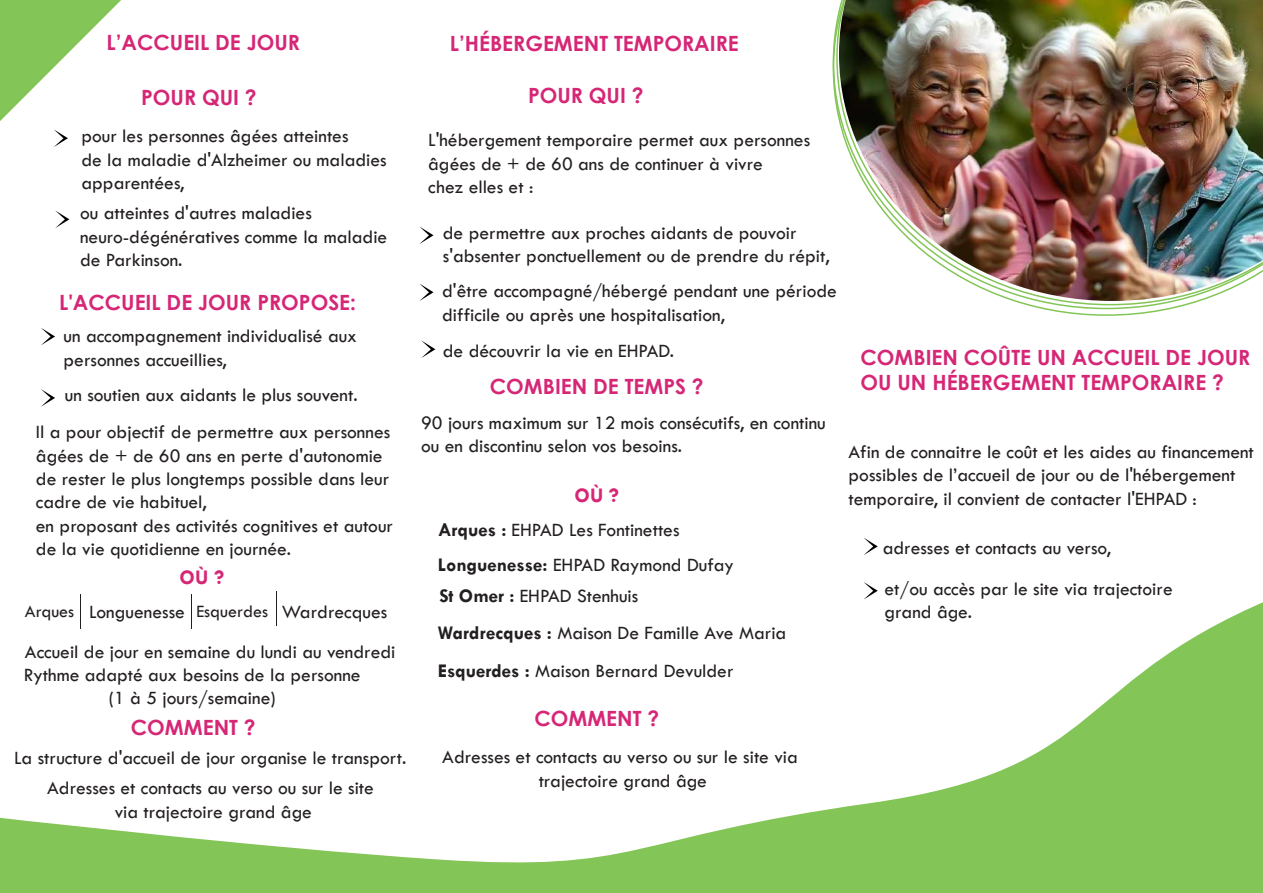
<style>
.page{position:relative;width:1263px;height:893px;background:#fff}
.page>*{position:absolute;margin:0;border:0;box-sizing:border-box;transform-origin:0 0}
.t1{font:700 21px/25.2px "Century Gothic";color:#d62676}
.t2{font:700 21px "Tw Cen";color:#d62676}
.t3{font:19.5px/23.4px "Tw Cen";color:#231f20}
.s1{font-weight:700}
.s2{font-size:18px}
</style>
<div class="page">
<svg style="left:0;top:591px;width:1263px;height:302px"></svg>
<svg style="left:833px;top:9px;width:367px;height:307px"></svg>
<svg style="left:419px;top:226px;width:14px;height:18px"></svg>
<svg style="left:41px;top:328px;width:14px;height:17px"></svg>
<svg style="left:55px;top:210px;width:14px;height:18px"></svg>
<svg style="left:41px;top:389px;width:14px;height:18px"></svg>
<svg style="left:419px;top:283px;width:14px;height:18px"></svg>
<svg style="left:421px;top:340px;width:14px;height:18px"></svg>
<svg style="left:864px;top:538px;width:14px;height:17px"></svg>
<svg style="left:863px;top:582px;width:15px;height:18px"></svg>
<svg style="left:0;top:0;width:121px;height:147px"></svg>
<img style="left:839px;top:0;width:424px;height:301px">
<p class="t1" style="left:106px;top:29px;width:195px">L’ACCUEIL DE JOUR</p>
<p class="t1" style="left:450px;top:29px;width:290px">L’HÉBERGEMENT TEMPORAIRE</p>
<p class="t1" style="left:141px;top:84px;width:117px">POUR QUI ?</p>
<p class="t1" style="left:528px;top:82px;width:117px">POUR QUI ?</p>
<p class="t3" style="left:81px;top:124px;width:307px">pour les personnes âgées atteintes<br>de la maladie d'Alzheimer ou maladies apparentées,</p>
<p class="t3" style="left:80px;top:201px;width:309px">ou atteintes d'autres maladies neuro-dégénératives comme la maladie de Parkinson.</p>
<p class="t1" style="left:59px;top:288px;width:298px">L'ACCUEIL DE JOUR PROPOSE:</p>
<p class="t3" style="left:64px;top:324px;width:295px">un accompagnement individualisé aux personnes accueillies,</p>
<p class="t3" style="left:36px;top:377px;width:356px;line-height:36.8px;text-align:center">un soutien aux aidants le plus souvent.<br>Il a pour objectif de permettre aux personnes</p>
<p class="t3" style="left:36px;top:444px;width:359px">âgées de + de 60 ans en perte d'autonomie de rester le plus longtemps possible dans leur cadre de vie habituel,<br>en proposant des activités cognitives et autour de la vie quotidienne en journée.</p>
<p class="t2" style="left:180px;top:564px;width:46px">OÙ ?</p>
<p class="t3" style="left:428px;top:128px;width:383px">L'hébergement temporaire permet aux personnes âgées de + de 60 ans de continuer à vivre<br>chez elles et :</p>
<p class="t3" style="left:443px;top:221px;width:388px">de permettre aux proches aidants de pouvoir s'absenter ponctuellement ou de prendre du répit,</p>
<p class="t3" style="left:442px;top:279px;width:396px">d'être accompagné/hébergé pendant une période difficile ou après une hospitalisation,</p>
<p class="t3" style="left:443px;top:339px;width:233px">de découvrir la vie en EHPAD.</p>
<p class="t1" style="left:490px;top:373px;width:215px">COMBIEN DE TEMPS ?</p>
<p class="t3" style="left:421px;top:411px;width:406px">90 jours maximum sur 12 mois consécutifs, en continu ou en discontinu selon vos besoins.</p>
<p class="t2" style="left:574px;top:482px;width:46px">OÙ ?</p>
<p class="t3" style="left:438px;top:512px;width:298px;line-height:35.1px"><span class="s1">Arques :</span> EHPAD Les Fontinettes<br><span class="s1">Longuenesse:</span> EHPAD Raymond Dufay</p>
<p class="t3" style="left:438px;top:577px;width:350px;line-height:37.3px"><span class="s1">St Omer :</span> EHPAD Stenhuis<br><span class="s1">Wardrecques :</span> Maison De Famille Ave Maria<br><span class="s1">Esquerdes :</span> Maison Bernard Devulder</p>
<p class="t3" style="left:25px;top:591px;width:372px;line-height:40.3px"><span class="s2">Arques</span> Longuenesse <span class="s2">Esquerdes</span> Wardrecques<br>Accueil de jour en semaine du lundi au vendredi</p>
<p class="t3" style="left:24px;top:663px;width:338px;text-align:center">Rythme adapté aux besoins de la personne (1 à 5 jours/semaine)</p>
<p class="t1" style="left:131px;top:714px;width:126px">COMMENT ?</p>
<p class="t1" style="left:534px;top:705px;width:126px">COMMENT ?</p>
<p class="t3" style="left:14px;top:743px;width:394px;line-height:30.2px;text-align:center">La structure d'accueil de jour organise le transport.<br>Adresses et contacts au verso ou sur le site</p>
<p class="t3" style="left:115px;top:800px;width:199px">via trajectoire grand âge</p>
<p class="t3" style="left:442px;top:745px;width:357px;text-align:center">Adresses et contacts au verso ou sur le site via trajectoire grand âge</p>
<p class="t1" style="left:860px;top:343px;width:391px">COMBIEN COÛTE UN ACCUEIL DE JOUR<br>OU UN HÉBERGEMENT TEMPORAIRE ?</p>
<p class="t3" style="left:848px;top:440px;width:407px">Afin de connaitre le coût et les aides au financement possibles de l’accueil de jour ou de l'hébergement temporaire, il convient de contacter l'EHPAD :</p>
<p class="t3" style="left:883px;top:528px;width:292px;line-height:40.8px">adresses et contacts au verso,<br>et/ou accès par le site via trajectoire</p>
<p class="t3" style="left:884px;top:600px;width:89px">grand âge.</p>
</div>
